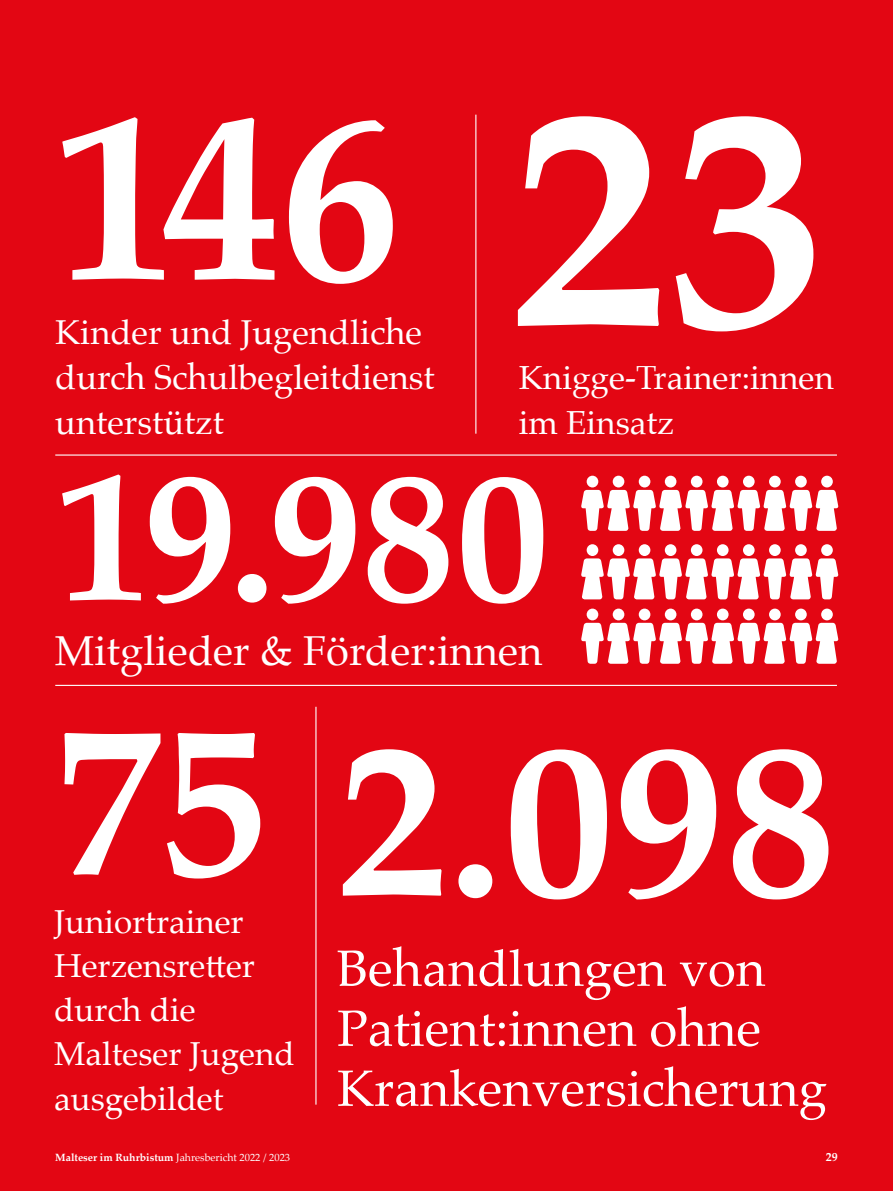
<style>
.page{position:relative;width:893px;height:1191px;background:#e30613}
.page>*{position:absolute;margin:0;border:0;box-sizing:border-box;transform-origin:0 0}
.t1{font:700 317.55px "Palatino";color:#fff}
.t2{font:700 241.5px "Palatino";color:#fff}
.t3{font:700 221.7px "Palatino";color:#fff}
.t4{font:700 216.3px "Palatino";color:#fff}
.t5{font:700 187.2px "Palatino";color:#fff}
.t6{font:51px/60px "Palatino";color:#fff}
.t7{font:41.7px "Palatino";color:#fff}
.t8{font:34.5px/45px "Palatino";color:#fff}
.t9{font:33.3px/44.4px "Palatino";color:#fff}
.t10{font:33.15px/44.1px "Palatino Linotype";color:#fff}
.t11{font:700 12px "Palatino Linotype";color:#fff}
.t12{font:10.5px "Palatino Linotype";color:#fff}
.s1{font-weight:700}
</style>
<div class="page">
<hr style="left:315px;top:707px;width:2px;height:397px;background:#fff">
<hr style="left:475px;top:115px;width:1px;height:319px;background:#fff">
<hr style="left:55px;top:685px;width:782px;height:1px;background:#fff">
<hr style="left:55px;top:454px;width:782px;height:1px;background:#fff">
<div style="left:821px;top:544px;width:12px;height:12px;background:#fff;border-radius:50%"></div>
<div style="left:743px;top:544px;width:12px;height:12px;background:#fff;border-radius:50%"></div>
<div style="left:717px;top:544px;width:12px;height:12px;background:#fff;border-radius:50%"></div>
<div style="left:795px;top:544px;width:12px;height:12px;background:#fff;border-radius:50%"></div>
<div style="left:769px;top:544px;width:12px;height:12px;background:#fff;border-radius:50%"></div>
<div style="left:639px;top:544px;width:11px;height:12px;background:#fff;border-radius:50%"></div>
<div style="left:587px;top:544px;width:11px;height:12px;background:#fff;border-radius:50%"></div>
<div style="left:691px;top:544px;width:11px;height:12px;background:#fff;border-radius:50%"></div>
<div style="left:665px;top:544px;width:11px;height:12px;background:#fff;border-radius:50%"></div>
<svg style="left:581px;top:558px;width:258px;height:41px"></svg>
<div style="left:613px;top:544px;width:11px;height:12px;background:#fff;border-radius:50%"></div>
<div style="left:769px;top:608px;width:12px;height:12px;background:#fff;border-radius:50%"></div>
<div style="left:743px;top:608px;width:12px;height:12px;background:#fff;border-radius:50%"></div>
<div style="left:821px;top:608px;width:12px;height:12px;background:#fff;border-radius:50%"></div>
<div style="left:795px;top:608px;width:12px;height:12px;background:#fff;border-radius:50%"></div>
<div style="left:665px;top:608px;width:11px;height:12px;background:#fff;border-radius:50%"></div>
<div style="left:639px;top:608px;width:11px;height:12px;background:#fff;border-radius:50%"></div>
<div style="left:717px;top:608px;width:12px;height:12px;background:#fff;border-radius:50%"></div>
<div style="left:691px;top:608px;width:11px;height:12px;background:#fff;border-radius:50%"></div>
<div style="left:769px;top:476px;width:12px;height:11px;background:#fff;border-radius:50%"></div>
<div style="left:743px;top:476px;width:12px;height:11px;background:#fff;border-radius:50%"></div>
<div style="left:821px;top:476px;width:12px;height:11px;background:#fff;border-radius:50%"></div>
<div style="left:795px;top:476px;width:12px;height:11px;background:#fff;border-radius:50%"></div>
<div style="left:665px;top:476px;width:11px;height:11px;background:#fff;border-radius:50%"></div>
<div style="left:613px;top:476px;width:11px;height:11px;background:#fff;border-radius:50%"></div>
<div style="left:613px;top:608px;width:11px;height:12px;background:#fff;border-radius:50%"></div>
<div style="left:639px;top:476px;width:11px;height:11px;background:#fff;border-radius:50%"></div>
<div style="left:587px;top:476px;width:11px;height:11px;background:#fff;border-radius:50%"></div>
<svg style="left:581px;top:623px;width:258px;height:41px"></svg>
<div style="left:587px;top:608px;width:11px;height:12px;background:#fff;border-radius:50%"></div>
<div style="left:717px;top:476px;width:12px;height:11px;background:#fff;border-radius:50%"></div>
<svg style="left:581px;top:490px;width:258px;height:41px"></svg>
<div style="left:691px;top:476px;width:11px;height:11px;background:#fff;border-radius:50%"></div>
<h2 class="t2" style="left:54px;top:-9px;width:348px">146</h2>
<p class="t8" style="left:55px;top:309px;width:381px">Kinder und Jugendliche durch Schulbegleitdienst unterstützt</p>
<h1 class="t1" style="left:509px;top:-53px;width:319px">23</h1>
<p class="t9" style="left:519px;top:355px;width:317px">Knigge-Trainer:innen im Einsatz</p>
<h3 class="t5" style="left:56px;top:377px;width:495px">19.980</h3>
<p class="t7" style="left:55px;top:616px;width:489px">Mitglieder &amp; Förder:innen</p>
<h3 class="t4" style="left:54px;top:616px;width:218px">75</h3>
<p class="t10" style="left:54px;top:898px;width:242px">Juniortrainer<br>Herzensretter durch die<br>Malteser Jugend ausgebildet</p>
<h3 class="t3" style="left:337px;top:631px;width:500px">2.098</h3>
<h3 class="t6" style="left:337px;top:938px;width:491px">Behandlungen von<br>Patient:innen ohne<br>Krankenversicherung</h3>
<p class="t12" style="left:55px;top:1150px;width:236px"><span class="s1">Malteser im Ruhrbistum</span> Jahresbericht 2022 / 2023</p>
<p class="t11" style="left:826px;top:1148px;width:13px">29</p>
</div>
